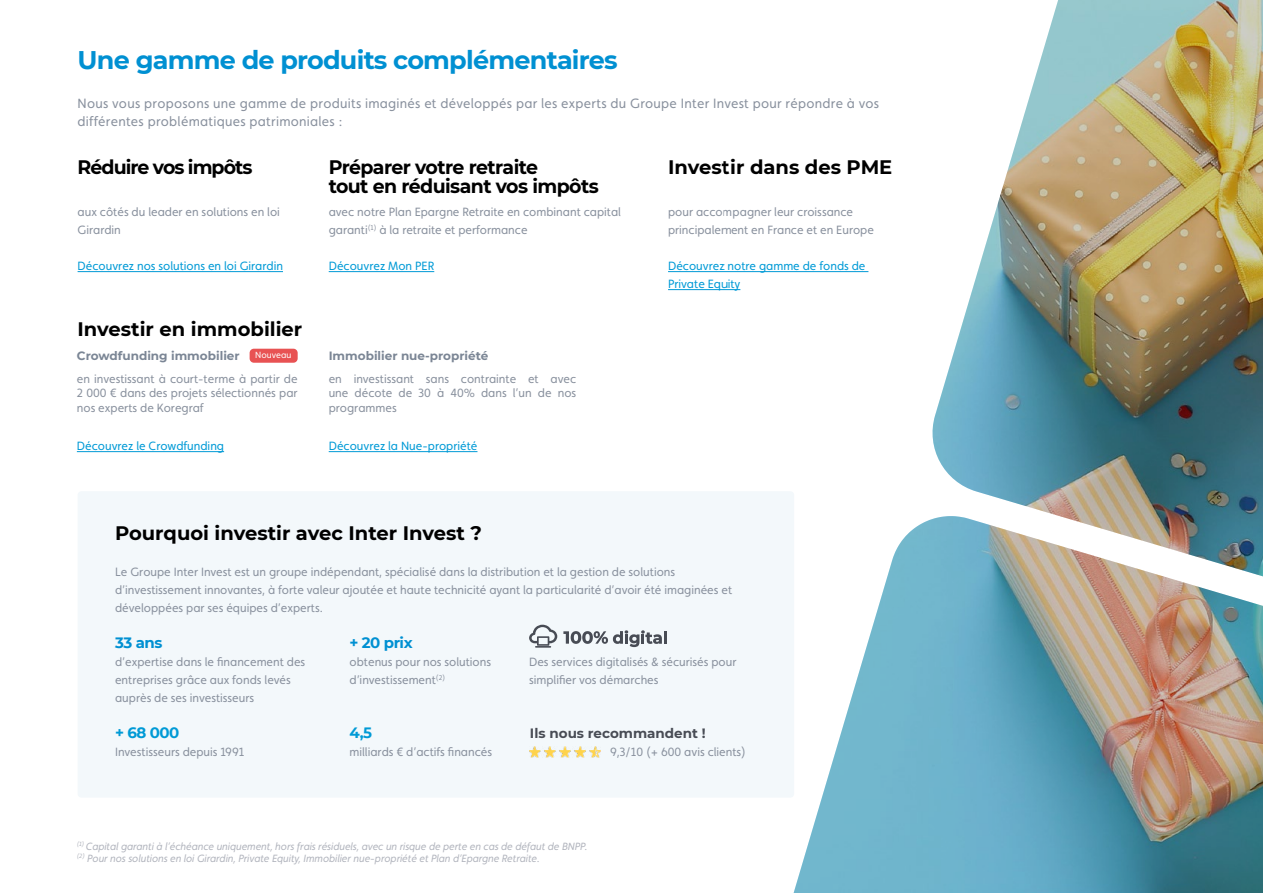
<style>
.page{position:relative;width:1263px;height:893px;background:#fff}
.page>*{position:absolute;margin:0;border:0;box-sizing:border-box;transform-origin:0 0}
.t1{font:700 25.5px "Montserrat";letter-spacing:-.03em;color:#0090d2}
.t2{font:700 19.5px/19.5px "Montserrat";letter-spacing:-.015em;color:#000}
.t3{font:700 19.5px "Montserrat";letter-spacing:-.05em;color:#000}
.t4{font:700 15px "Montserrat";letter-spacing:-.03em;color:#0090d2}
.t5{font:700 15px "Montserrat";color:#009ad6}
.t6{font:13.5px/18px "Faricy New";letter-spacing:.02em;color:#89919e}
.t7{font:700 13.5px "Montserrat";color:#484c55}
.t8{font:12px/18px "Faricy New";color:#89919e}
.t9{font:12px/18px "Faricy New";color:#009ad6}
.t10{font:700 12px "Montserrat";color:#7b8695}
.t11{font:italic 10.5px/12px "Faricy New";color:#b1b4bd}
.t12{font:9px "Faricy New";color:#fff}
</style>
<div class="page">
<div style="left:78px;top:491px;width:716px;height:307px;background:#f3f8fb;border-radius:4px"></div>
<hr style="left:78px;top:271px;width:205px;height:1px;background:#009ad6">
<hr style="left:77px;top:451px;width:147px;height:1px;background:#009ad6">
<hr style="left:329px;top:451px;width:148px;height:1px;background:#009ad6">
<hr style="left:668px;top:271px;width:200px;height:1px;background:#009ad6">
<hr style="left:668px;top:289px;width:72px;height:1px;background:#009ad6">
<hr style="left:329px;top:271px;width:105px;height:1px;background:#009ad6">
<img style="left:932px;top:0;width:331px;height:509px">
<svg style="left:793px;top:509px;width:470px;height:384px"></svg>
<div style="left:250px;top:349px;width:48px;height:14px;background:#e85253;border-radius:4px"></div>
<img style="left:529px;top:746px;width:71px;height:12px">
<svg style="left:563px;top:630px;width:104px;height:17px"></svg>
<svg style="left:529px;top:625px;width:28px;height:23px"></svg>
<h1 class="t1" style="left:78px;top:42px;width:542px">Une gamme de produits complémentaires</h1>
<p class="t6" style="left:78px;top:94px;width:803px">Nous vous proposons une gamme de produits imaginés et développés par les experts du Groupe Inter Invest pour répondre à vos différentes problématiques patrimoniales :</p>
<h2 class="t3" style="left:78px;top:153px;width:176px">Réduire vos impôts</h2>
<p class="t8" style="left:78px;top:203px;width:204px">aux côtés du leader en solutions en loi<br>Girardin</p>
<p class="t9" style="left:78px;top:257px;width:207px">Découvrez nos solutions en loi Girardin</p>
<h2 class="t2" style="left:329px;top:156px;width:272px">Préparer votre retraite<br>tout en réduisant vos impôts</h2>
<p class="t8" style="left:329px;top:203px;width:294px">avec notre Plan Epargne Retraite en combinant capital garanti<sup>(1)</sup> à la retraite et performance</p>
<p class="t9" style="left:329px;top:257px;width:107px">Découvrez Mon PER</p>
<h2 class="t2" style="left:668px;top:156px;width:226px">Investir dans des PME</h2>
<p class="t8" style="left:668px;top:203px;width:207px">pour accompagner leur croissance principalement en France et en Europe</p>
<p class="t9" style="left:668px;top:257px;width:199px">Découvrez notre gamme de fonds de<br>Private Equity</p>
<h2 class="t2" style="left:78px;top:318px;width:226px">Investir en immobilier</h2>
<p class="t10" style="left:77px;top:347px;width:164px">Crowdfunding immobilier</p>
<p class="t8" style="left:77px;top:372px;width:222px;line-height:14.4px;text-align:justify">en investissant à court-terme à partir de 2 000 € dans des projets sélectionnés par nos experts de Koregraf</p>
<p class="t9" style="left:77px;top:437px;width:149px">Découvrez le Crowdfunding</p>
<p class="t12" style="left:255px;top:350px;width:38px">Nouveau</p>
<p class="t10" style="left:329px;top:347px;width:161px">Immobilier nue-propriété</p>
<p class="t8" style="left:329px;top:372px;width:249px;line-height:14.4px;text-align:justify">en investissant sans contrainte et avec une décote de 30 à 40% dans l’un de nos programmes</p>
<p class="t9" style="left:329px;top:437px;width:150px">Découvrez la Nue-propriété</p>
<h2 class="t2" style="left:115px;top:522px;width:368px">Pourquoi investir avec Inter Invest ?</h2>
<p class="t8" style="left:115px;top:563px;width:619px">Le Groupe Inter Invest est un groupe indépendant, spécialisé dans la distribution et la gestion de solutions d’investissement innovantes, à forte valeur ajoutée et haute technicité ayant la particularité d’avoir été imaginées et développées par ses équipes d’experts.</p>
<p class="t4" style="left:115px;top:632px;width:49px">33 ans</p>
<p class="t8" style="left:115px;top:653px;width:192px">d’expertise dans le financement des entreprises grâce aux fonds levés auprès de ses investisseurs</p>
<p class="t5" style="left:115px;top:722px;width:66px">+ 68 000</p>
<p class="t8" style="left:115px;top:743px;width:131px">Investisseurs depuis 1991</p>
<p class="t4" style="left:350px;top:632px;width:65px">+ 20 prix</p>
<p class="t8" style="left:350px;top:653px;width:143px">obtenus pour nos solutions d’investissement<sup>(2)</sup></p>
<p class="t8" style="left:529px;top:653px;width:209px">Des services digitalisés &amp; sécurisés pour simplifier vos démarches</p>
<p class="t5" style="left:350px;top:722px;width:24px">4,5</p>
<p class="t8" style="left:350px;top:743px;width:144px">milliards € d’actifs financés</p>
<p class="t7" style="left:530px;top:723px;width:177px">Ils nous recommandent !</p>
<p class="t8" style="left:610px;top:743px;width:137px">9,3/10 (+ 600 avis clients)</p>
<p class="t11" style="left:77px;top:840px;width:512px"><sup>(1)</sup> Capital garanti à l’échéance uniquement, hors frais résiduels, avec un risque de perte en cas de défaut de BNPP. <sup>(2)</sup> Pour nos solutions en loi Girardin, Private Equity, Immobilier nue-propriété et Plan d’Epargne Retraite.</p>
</div>
